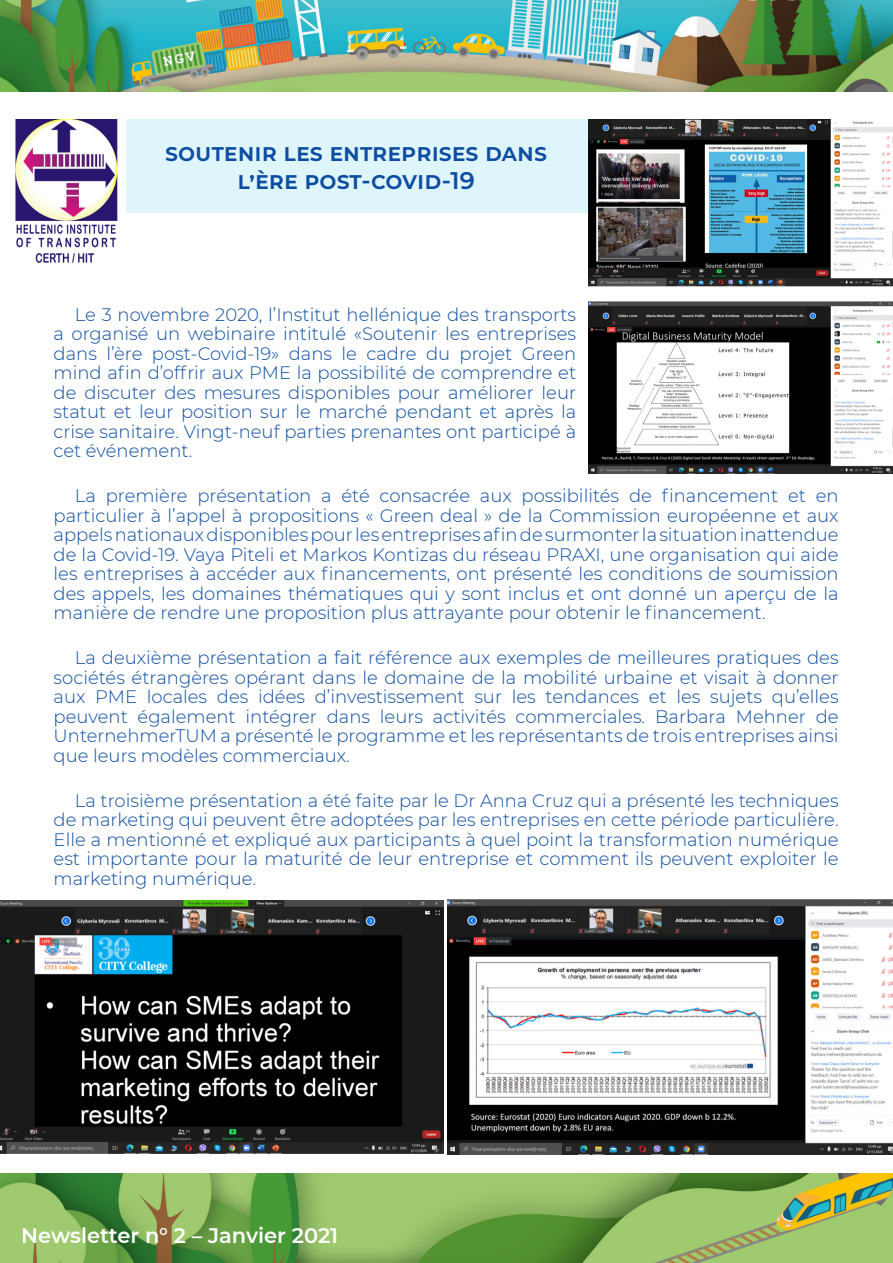
<style>
.page{position:relative;width:893px;height:1263px;background:#fff}
.page>*{position:absolute;margin:0;border:0;box-sizing:border-box;transform-origin:0 0}
.Titre_1{font:600 24px/28.8px "Montserrat";letter-spacing:.04em;color:#0d4da1;text-align:center}
.Titre_2{font:600 21px "Montserrat";color:#fff}
.Paragraphe_1{font:300 18px/19.5px "Montserrat";color:#0d4da1;text-align:justify}
</style>
<div class="page">
<div style="left:0;top:119px;width:893px;height:93px;background:#dff5fc"></div>
<img style="left:0;top:1173px;width:893px;height:90px">
<img style="left:0;top:119px;width:126px;height:144px">
<img style="left:588px;top:119px;width:305px;height:354px">
<img style="left:0;top:0;width:893px;height:92px">
<img style="left:0;top:901px;width:443px;height:253px">
<img style="left:448px;top:899px;width:445px;height:256px">
<p class="Titre_1" style="left:165px;top:137px;width:383px">Souteni r les entreprises dans l’ère post-Covi d-19</p>
<p class="Paragraphe_1" style="left:54px;top:304px;width:524px;text-indent:21px">Le 3 novembre 2020, l’Institut hellénique des transports a organisé un webinaire intitulé «Soutenir les entreprises dans l’ère post-Covid-19» dans le cadre du projet Green mind afin d’offrir aux PME la possibilité de comprendre et de discuter des mesures disponibles pour améliorer leur statut et leur position sur le marché pendant et après la crise sanitaire. Vingt-neuf parties prenantes ont participé à cet événement.</p>
<p class="Paragraphe_1" style="left:54px;top:485px;width:786px;text-indent:21px">La première présentation a été consacrée aux possibilités de financement et en particulier à l’appel à propositions « Green deal » de la Commission européenne et aux appels nationaux disponibles pour les entreprises afin de surmonter la situation inattendue de la Covid-19. Vaya Piteli et Markos Kontizas du réseau PRAXI, une organisation qui aide les entreprises à accéder aux financements, ont présenté les conditions de soumission des appels, les domaines thématiques qui y sont inclus et ont donné un aperçu de la manière de rendre une proposition plus attrayante pour obtenir le financement.</p>
<p class="Paragraphe_1" style="left:54px;top:647px;width:786px;text-indent:21px">La deuxième présentation a fait référence aux exemples de meilleures pratiques des sociétés étrangères opérant dans le domaine de la mobilité urbaine et visait à donner aux PME locales des idées d’investissement sur les tendances et les sujets qu’elles peuvent également intégrer dans leurs activités commerciales. Barbara Mehner de UnternehmerTUM a présenté le programme et les représentants de trois entreprises ainsi que leurs modèles commerciaux.</p>
<p class="Paragraphe_1" style="left:54px;top:790px;width:786px;text-indent:21px">La troisième présentation a été faite par le Dr Anna Cruz qui a présenté les techniques de marketing qui peuvent être adoptées par les entreprises en cette période particulière.<br>Elle a mentionné et expliqué aux participants à quel point la transformation numérique est importante pour la maturité de leur entreprise et comment ils peuvent exploiter le marketing numérique.</p>
<p class="Titre_2" style="left:21px;top:1220px;width:319px">Newsletter n° 2 – Janvier 2021</p>
</div>
